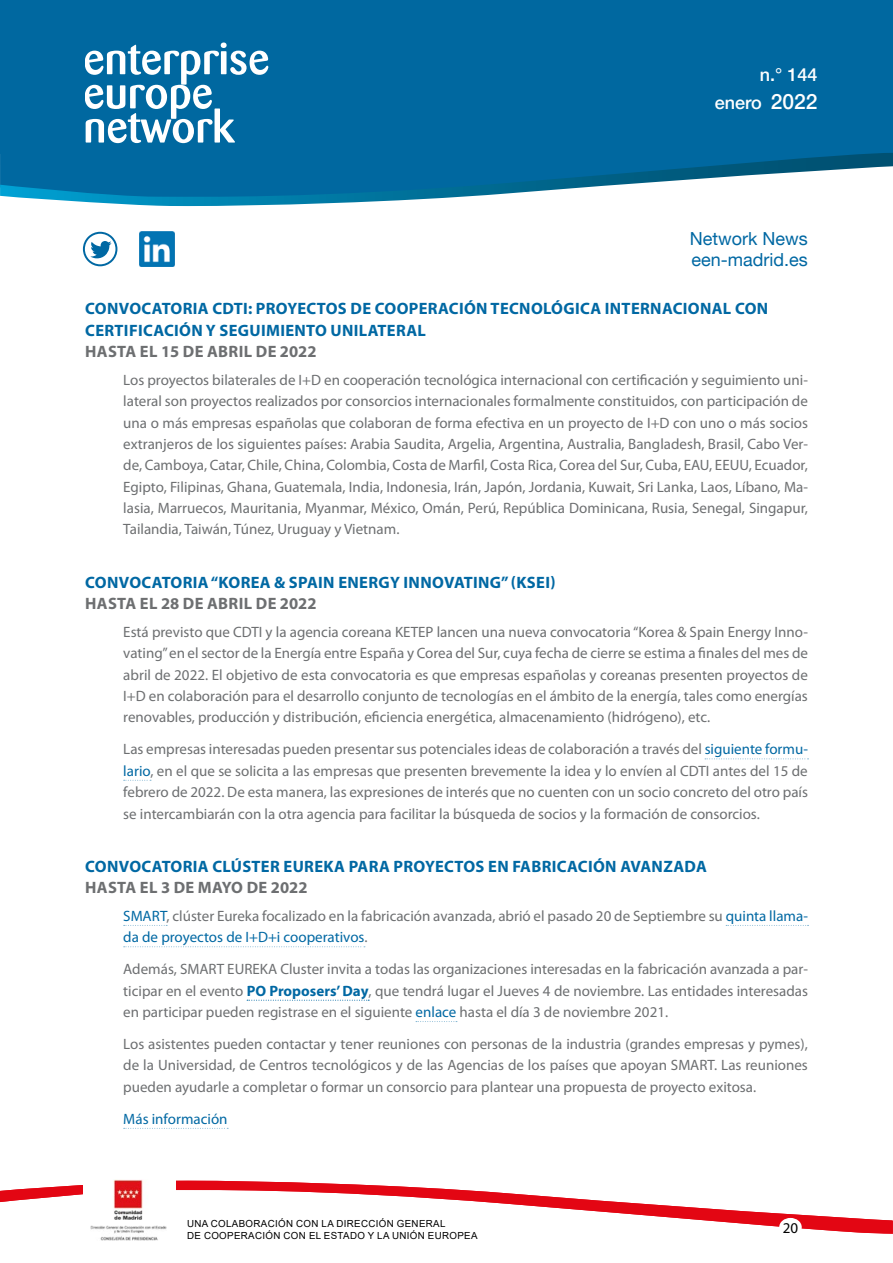
<style>
.page{position:relative;width:893px;height:1263px;background:#fff}
.page>*{position:absolute;margin:0;border:0;box-sizing:border-box;transform-origin:0 0}
.t1{font:18px/21.3px "Helvetica Neue LT";color:#0068a3}
.t2{font:500 18px/28.2px "Helvetica Neue LT";color:#fff;text-align:right}
.LADILLO_02{font:700 16.5px/21.3px "Myriad Pro";letter-spacing:.02em;color:#0068a3}
.LADILLO_GRIS{font:700 16.5px "Myriad Pro";letter-spacing:.02em;color:#6d6f71}
.TEXTO{font:15px/21.3px "Myriad Pro";color:#6d6f71;text-align:justify}
.TEXTO-2{font:15px "Myriad Pro";color:#0068a3}
.t3{font:15px "Myriad Pro";color:#000}
.t4{font:9.75px/11.7px "Arial";letter-spacing:.035em;color:#000}
.s1{font-size:21px}
.s2{color:#0068a3}
.s3{font-weight:700;color:#0068a3}
</style>
<div class="page">
<div style="left:0;top:0;width:893px;height:153px;background:#0068a0"></div>
<svg style="left:0;top:153px;width:893px;height:53px"></svg>
<svg style="left:85px;top:43px;width:183px;height:100px"></svg>
<svg style="left:82px;top:231px;width:36px;height:36px"></svg>
<img style="left:139px;top:232px;width:35px;height:34px">
<svg style="left:0;top:1181px;width:892px;height:52px"></svg>
<div style="left:83px;top:1179px;width:93px;height:61px;background:#fff"></div>
<img style="left:91px;top:1179px;width:76px;height:61px">
<div style="left:779px;top:1218px;width:23px;height:18px;background:#fff;border-radius:50%"></div>
<svg style="left:705px;top:758px;width:103px;height:1px"></svg>
<svg style="left:124px;top:780px;width:27px;height:1px"></svg>
<svg style="left:124px;top:925px;width:43px;height:1px"></svg>
<svg style="left:726px;top:925px;width:82px;height:1px"></svg>
<svg style="left:124px;top:946px;width:241px;height:1px"></svg>
<svg style="left:247px;top:1000px;width:122px;height:1px"></svg>
<svg style="left:416px;top:1021px;width:41px;height:1px"></svg>
<svg style="left:124px;top:1128px;width:104px;height:1px"></svg>
<p class="t2" style="left:715px;top:60px;width:104px">n.° 144 enero <span class="s1">2022</span></p>
<p class="t1" style="left:690px;top:227px;width:119px">Network News een-madrid.es</p>
<p class="LADILLO_02" style="left:85px;top:298px;width:684px">CONVOCATORIA CDTI: PROYECTOS DE COOPERACIÓN TECNOLÓGICA INTERNACIONAL CON<br>CERTIFICACIÓN Y SEGUIMIENTO UNILATERAL</p>
<p class="LADILLO_GRIS" style="left:85px;top:341px;width:233px">HASTA EL 15 DE ABRIL DE 2022</p>
<p class="TEXTO" style="left:123px;top:369px;width:686px">Los proyectos bilaterales de I+D en cooperación tecnológica internacional con certificación y seguimiento uni&shy;lateral son proyectos realizados por consorcios internacionales formalmente constituidos, con participación de una o más empresas españolas que colaboran de forma efectiva en un proyecto de I+D con uno o más socios extranjeros de los siguientes países: Arabia Saudita, Argelia, Argentina, Australia, Bangladesh, Brasil, Cabo Ver&shy;de, Camboya, Catar, Chile, China, Colombia, Costa de Marfil, Costa Rica, Corea del Sur, Cuba, EAU, EEUU, Ecuador, Egipto, Filipinas, Ghana, Guatemala, India, Indonesia, Irán, Japón, Jordania, Kuwait, Sri Lanka, Laos, Líbano, Ma&shy;lasia, Marruecos, Mauritania, Myanmar, México, Omán, Perú, República Dominicana, Rusia, Senegal, Singapur, Tailandia, Taiwán, Túnez, Uruguay y Vietnam.</p>
<p class="LADILLO_02" style="left:85px;top:571px;width:472px">CONVOCATORIA “KOREA &amp; SPAIN ENERGY INNOVATING” (KSEI)</p>
<p class="LADILLO_GRIS" style="left:85px;top:593px;width:233px">HASTA EL 28 DE ABRIL DE 2022</p>
<p class="TEXTO" style="left:123px;top:621px;width:686px">Está previsto que CDTI y la agencia coreana KETEP lancen una nueva convocatoria “Korea &amp; Spain Energy Inno&shy;vating” en el sector de la Energía entre España y Corea del Sur, cuya fecha de cierre se estima a finales del mes de abril de 2022. El objetivo de esta convocatoria es que empresas españolas y coreanas presenten proyectos de I+D en colaboración para el desarrollo conjunto de tecnologías en el ámbito de la energía, tales como energías renovables, producción y distribución, eficiencia energética, almacenamiento (hidrógeno), etc.</p>
<p class="TEXTO" style="left:123px;top:738px;width:686px">Las empresas interesadas pueden presentar sus potenciales ideas de colaboración a través del <span class="s2">siguiente formu&shy;lario</span>, en el que se solicita a las empresas que presenten brevemente la idea y lo envíen al CDTI antes del 15 de febrero de 2022. De esta manera, las expresiones de interés que no cuenten con un socio concreto del otro país se intercambiarán con la otra agencia para facilitar la búsqueda de socios y la formación de consorcios.</p>
<p class="LADILLO_02" style="left:85px;top:855px;width:623px">CONVOCATORIA CLÚSTER EUREKA PARA PROYECTOS EN FABRICACIÓN AVANZADA</p>
<p class="LADILLO_GRIS" style="left:85px;top:877px;width:224px">HASTA EL 3 DE MAYO DE 2022</p>
<p class="TEXTO" style="left:123px;top:905px;width:686px"><span class="s2">SMART</span>, clúster Eureka focalizado en la fabricación avanzada, abrió el pasado 20 de Septiembre su <span class="s2">quinta llama&shy;da de proyectos de I+D+i cooperativos</span>.</p>
<p class="TEXTO" style="left:123px;top:958px;width:686px">Además, SMART EUREKA Cluster invita a todas las organizaciones interesadas en la fabricación avanzada a par&shy;ticipar en el evento <span class="s3">PO Proposers’ Day</span>, que tendrá lugar el Jueves 4 de noviembre. Las entidades interesadas en participar pueden registrase en el siguiente <span class="s2">enlace</span> hasta el día 3 de noviembre 2021.</p>
<p class="TEXTO" style="left:123px;top:1033px;width:686px">Los asistentes pueden contactar y tener reuniones con personas de la industria (grandes empresas y pymes), de la Universidad, de Centros tecnológicos y de las Agencias de los países que apoyan SMART. Las reuniones pueden ayudarle a completar o formar un consorcio para plantear una propuesta de proyecto exitosa.</p>
<p class="TEXTO-2" style="left:123px;top:1109px;width:106px">Más información</p>
<p class="t4" style="left:187px;top:1218px;width:292px">UNA COLABORACIÓN CON LA DIRECCIÓN GENERAL<br>DE COOPERACIÓN CON EL ESTADO Y LA UNIÓN EUROPEA</p>
<p class="t3" style="left:783px;top:1218px;width:17px">20</p>
</div>
